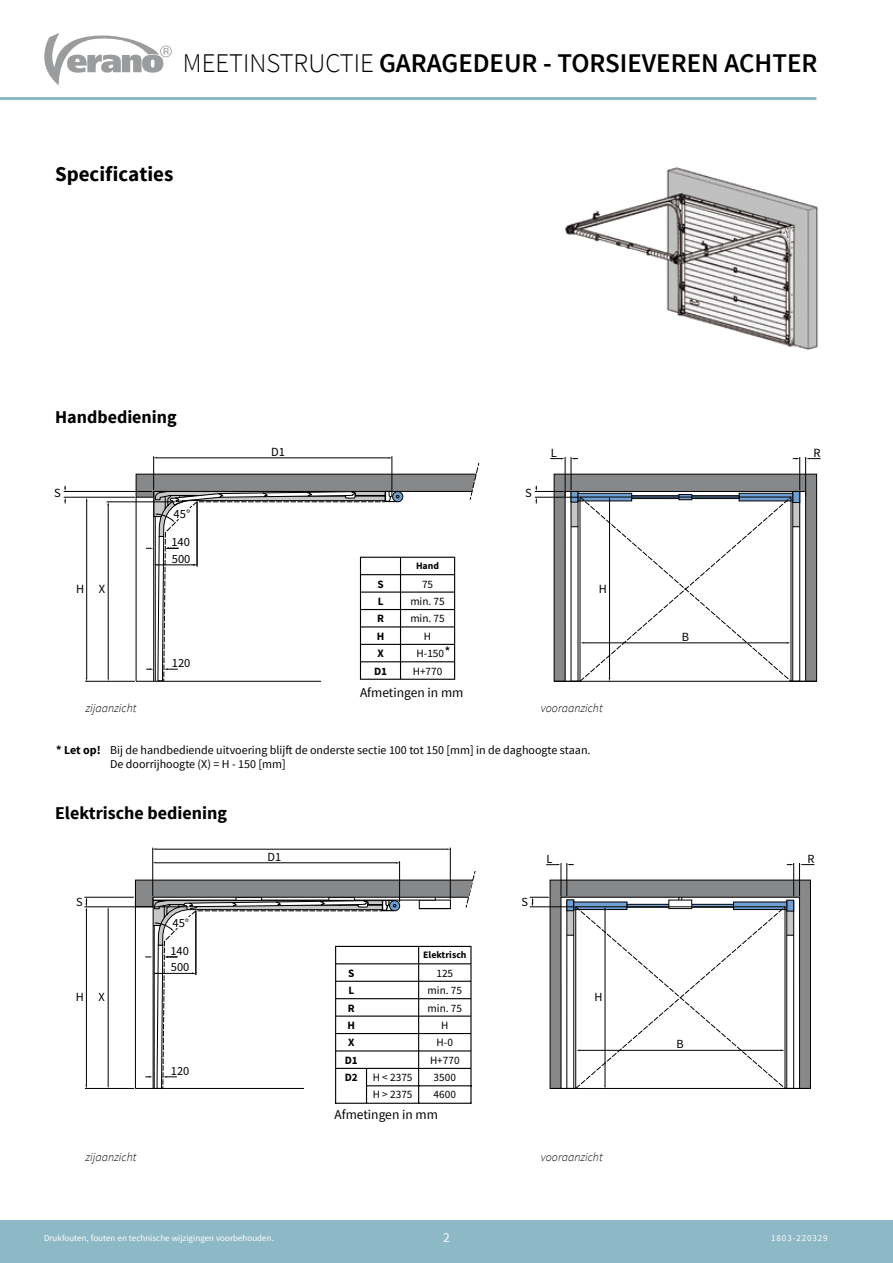
<style>
.page{position:relative;width:893px;height:1263px;background:#fff}
.page>*{position:absolute;margin:0;border:0;box-sizing:border-box;transform-origin:0 0}
.t1{font:600 27px "Source Sans Pro";color:#000}
.t2{font:700 21px "Source Sans Pro";color:#000}
.t3{font:700 18px "Source Sans Pro";color:#000}
.t4{font:15px "Source Sans Pro";color:#000}
.t5{font:13.5px "Source Sans Pro";color:#000}
.t6{font:13.5px "Source Sans Pro";color:#fff}
.t7{font:12.45px "Source Sans Pro";color:#000}
.t8{font:12px/14.4px "Source Sans Pro";color:#000}
.t9{font:italic 300 12px "Source Sans Pro";color:#000}
.t10{font:11.25px/16.5px "Source Sans Pro";color:#000}
.t11{font:700 11.25px "Source Sans Pro";color:#000}
.t12{font:700 9.9px "Source Sans Pro";color:#000}
.t13{font:9px "Source Sans Pro";color:#fff}
.t14{font:9px "Source Sans Pro";letter-spacing:.1em;color:#fff}
.s1{font-weight:300}
.s2{font-weight:700}
</style>
<div class="page">
<div style="left:0;top:1220px;width:893px;height:43px;background:#8db8c5"></div>
<svg style="left:44px;top:33px;width:128px;height:52px"></svg>
<hr style="left:0;top:97px;width:816px;height:3px;background:#8db8c5">
<img style="left:565px;top:167px;width:254px;height:183px">
<svg style="left:553px;top:473px;width:264px;height:209px;background:#8b8c8d"></svg>
<hr style="left:157px;top:458px;width:231px;height:1px;background:#000">
<hr style="left:392px;top:456px;width:1px;height:35px;background:#000">
<hr style="left:153px;top:456px;width:1px;height:34px;background:#000">
<hr style="left:64px;top:491px;width:88px;height:1px;background:#000">
<hr style="left:86px;top:501px;width:1px;height:177px;background:#000">
<hr style="left:85px;top:681px;width:50px;height:1px;background:#000">
<hr style="left:64px;top:497px;width:71px;height:1px;background:#000">
<hr style="left:108px;top:504px;width:1px;height:174px;background:#000">
<svg style="left:550px;top:458px;width:15px;height:1px"></svg>
<hr style="left:571px;top:457px;width:1px;height:33px;background:#000">
<hr style="left:565px;top:457px;width:1px;height:39px;background:#000">
<svg style="left:806px;top:458px;width:14px;height:1px"></svg>
<hr style="left:799px;top:457px;width:1px;height:33px;background:#000">
<hr style="left:805px;top:457px;width:1px;height:39px;background:#000">
<svg style="left:570px;top:492px;width:230px;height:190px"></svg>
<svg style="left:579px;top:496px;width:213px;height:186px"></svg>
<svg style="left:535px;top:486px;width:29px;height:17px"></svg>
<hr style="left:535px;top:497px;width:44px;height:1px;background:#000">
<hr style="left:107px;top:502px;width:68px;height:1px;background:#000">
<hr style="left:84px;top:897px;width:50px;height:1px;background:#000">
<hr style="left:108px;top:910px;width:1px;height:175px;background:#000">
<hr style="left:86px;top:909px;width:1px;height:176px;background:#000">
<hr style="left:85px;top:1088px;width:49px;height:1px;background:#000">
<hr style="left:84px;top:906px;width:105px;height:1px;background:#000">
<svg style="left:136px;top:467px;width:342px;height:215px"></svg>
<hr style="left:400px;top:679px;width:55px;height:1px;background:#000">
<hr style="left:331px;top:1069px;width:1px;height:34px;background:#000">
<svg style="left:135px;top:847px;width:341px;height:242px"></svg>
<hr style="left:335px;top:1068px;width:84px;height:1px;background:#000">
<hr style="left:335px;top:1069px;width:1px;height:34px;background:#000">
<hr style="left:419px;top:1068px;width:53px;height:1px;background:#000">
<hr style="left:418px;top:1069px;width:1px;height:34px;background:#000">
<hr style="left:470px;top:1069px;width:2px;height:34px;background:#000">
<hr style="left:366px;top:1085px;width:106px;height:1px;background:#000">
<hr style="left:335px;top:1103px;width:84px;height:1px;background:#000">
<hr style="left:419px;top:1103px;width:53px;height:1px;background:#000">
<hr style="left:366px;top:1069px;width:1px;height:34px;background:#000">
<svg style="left:530px;top:863px;width:284px;height:226px"></svg>
<h1 class="t1" style="left:183px;top:46px;width:636px"><span class="s1">MEETINSTRUCTIE</span> GARAGEDEUR - TORSIEVEREN ACHTER</h1>
<h2 class="t2" style="left:55px;top:160px;width:120px">Specificaties</h2>
<h3 class="t3" style="left:55px;top:405px;width:123px">Handbediening</h3>
<p class="t7" style="left:54px;top:485px;width:8px">S</p>
<p class="t7" style="left:271px;top:444px;width:15px">D1</p>
<p class="t7" style="left:525px;top:485px;width:8px">S</p>
<p class="t7" style="left:551px;top:445px;width:8px">L</p>
<p class="t7" style="left:813px;top:445px;width:9px">R</p>
<p class="t7" style="left:76px;top:581px;width:10px">H</p>
<p class="t7" style="left:99px;top:581px;width:8px">X</p>
<p class="t9" style="left:85px;top:701px;width:52px">zijaanzicht</p>
<p class="t7" style="left:174px;top:506px;width:18px">45°</p>
<p class="t7" style="left:172px;top:551px;width:20px">500</p>
<p class="t7" style="left:171px;top:534px;width:20px">140</p>
<p class="t7" style="left:172px;top:655px;width:20px">120</p>
<p class="t12" style="left:416px;top:559px;width:25px">Hand</p>
<p class="t11" style="left:377px;top:577px;width:8px">S</p>
<p class="t10" style="left:422px;top:576px;width:13px">75</p>
<p class="t11" style="left:378px;top:594px;width:7px">L</p>
<p class="t10" style="left:410px;top:593px;width:36px">min. 75</p>
<p class="t11" style="left:377px;top:611px;width:8px">R</p>
<p class="t10" style="left:410px;top:611px;width:36px">min. 75</p>
<p class="t11" style="left:377px;top:629px;width:9px">H</p>
<p class="t10" style="left:424px;top:628px;width:9px">H</p>
<p class="t11" style="left:377px;top:646px;width:8px">X</p>
<p class="t10" style="left:417px;top:645px;width:29px">H-150</p>
<p class="t11" style="left:374px;top:664px;width:15px">D1</p>
<p class="t10" style="left:413px;top:663px;width:31px">H+770</p>
<p class="t4" style="left:444px;top:642px;width:8px">*</p>
<p class="t5" style="left:360px;top:684px;width:105px">Afmetingen in mm</p>
<p class="t7" style="left:599px;top:581px;width:10px">H</p>
<p class="t9" style="left:541px;top:701px;width:63px">vooraanzicht</p>
<p class="t8" style="left:110px;top:742px;width:482px;text-indent:-54px"><span class="s2">* Let op!</span> Bij de handbediende uitvoering blijft de onderste sectie 100 tot 150 [mm] in de daghoogte staan.<br>De doorrijhoogte (X) = H - 150 [mm]</p>
<p class="t11" style="left:117px;top:747px;width:7px">L</p>
<p class="t10" style="left:196px;top:746px;width:36px">min. 75</p>
<p class="t11" style="left:373px;top:747px;width:7px">L</p>
<p class="t10" style="left:453px;top:746px;width:36px">min. 75</p>
<p class="t11" style="left:116px;top:799px;width:8px">X</p>
<p class="t10" style="left:205px;top:798px;width:18px">H-0</p>
<h3 class="t3" style="left:55px;top:801px;width:174px">Elektrische bediening</h3>
<p class="t11" style="left:96px;top:813px;width:8px">S</p>
<p class="t10" style="left:141px;top:812px;width:18px">190</p>
<p class="t7" style="left:682px;top:629px;width:9px">B</p>
<p class="t7" style="left:268px;top:849px;width:15px">D1</p>
<p class="t7" style="left:547px;top:851px;width:7px">L</p>
<p class="t7" style="left:807px;top:851px;width:9px">R</p>
<p class="t7" style="left:76px;top:894px;width:8px">S</p>
<p class="t7" style="left:521px;top:894px;width:8px">S</p>
<p class="t7" style="left:76px;top:989px;width:10px">H</p>
<p class="t7" style="left:98px;top:989px;width:8px">X</p>
<p class="t7" style="left:172px;top:908px;width:20px">500</p>
<p class="t7" style="left:173px;top:915px;width:18px">45°</p>
<p class="t7" style="left:171px;top:959px;width:20px">500</p>
<p class="t7" style="left:170px;top:943px;width:20px">140</p>
<p class="t10" style="left:179px;top:965px;width:18px">190</p>
<p class="t7" style="left:171px;top:1063px;width:20px">120</p>
<p class="t10" style="left:177px;top:1069px;width:24px">3500</p>
<p class="t12" style="left:423px;top:949px;width:45px">Elektrisch</p>
<p class="t11" style="left:348px;top:966px;width:8px">S</p>
<p class="t10" style="left:436px;top:965px;width:18px">125</p>
<p class="t11" style="left:348px;top:983px;width:7px">L</p>
<p class="t10" style="left:428px;top:982px;width:36px">min. 75</p>
<p class="t11" style="left:348px;top:1001px;width:8px">R</p>
<p class="t10" style="left:428px;top:1000px;width:36px">min. 75</p>
<p class="t11" style="left:348px;top:1018px;width:9px">H</p>
<p class="t10" style="left:441px;top:1017px;width:9px">H</p>
<p class="t11" style="left:348px;top:1035px;width:8px">X</p>
<p class="t10" style="left:437px;top:1035px;width:18px">H-0</p>
<p class="t11" style="left:345px;top:1053px;width:15px">D1</p>
<p class="t10" style="left:430px;top:1052px;width:31px">H+770</p>
<p class="t11" style="left:345px;top:1070px;width:15px">D2</p>
<p class="t10" style="left:434px;top:1069px;width:24px">3500<br>4600</p>
<p class="t10" style="left:373px;top:1069px;width:41px">H &lt; 2375<br>H &gt; 2375</p>
<p class="t7" style="left:594px;top:989px;width:10px">H</p>
<p class="t7" style="left:677px;top:1036px;width:9px">B</p>
<p class="t5" style="left:335px;top:1106px;width:105px">Afmetingen in mm</p>
<p class="t9" style="left:85px;top:1150px;width:52px">zijaanzicht</p>
<p class="t9" style="left:541px;top:1150px;width:63px">vooraanzicht</p>
<p class="t13" style="left:44px;top:1233px;width:231px">Drukfouten, fouten en technische wijzigingen voorbehouden.</p>
<p class="t6" style="left:443px;top:1229px;width:8px">2</p>
<p class="t14" style="left:771px;top:1233px;width:58px">1803-220329</p>
</div>
